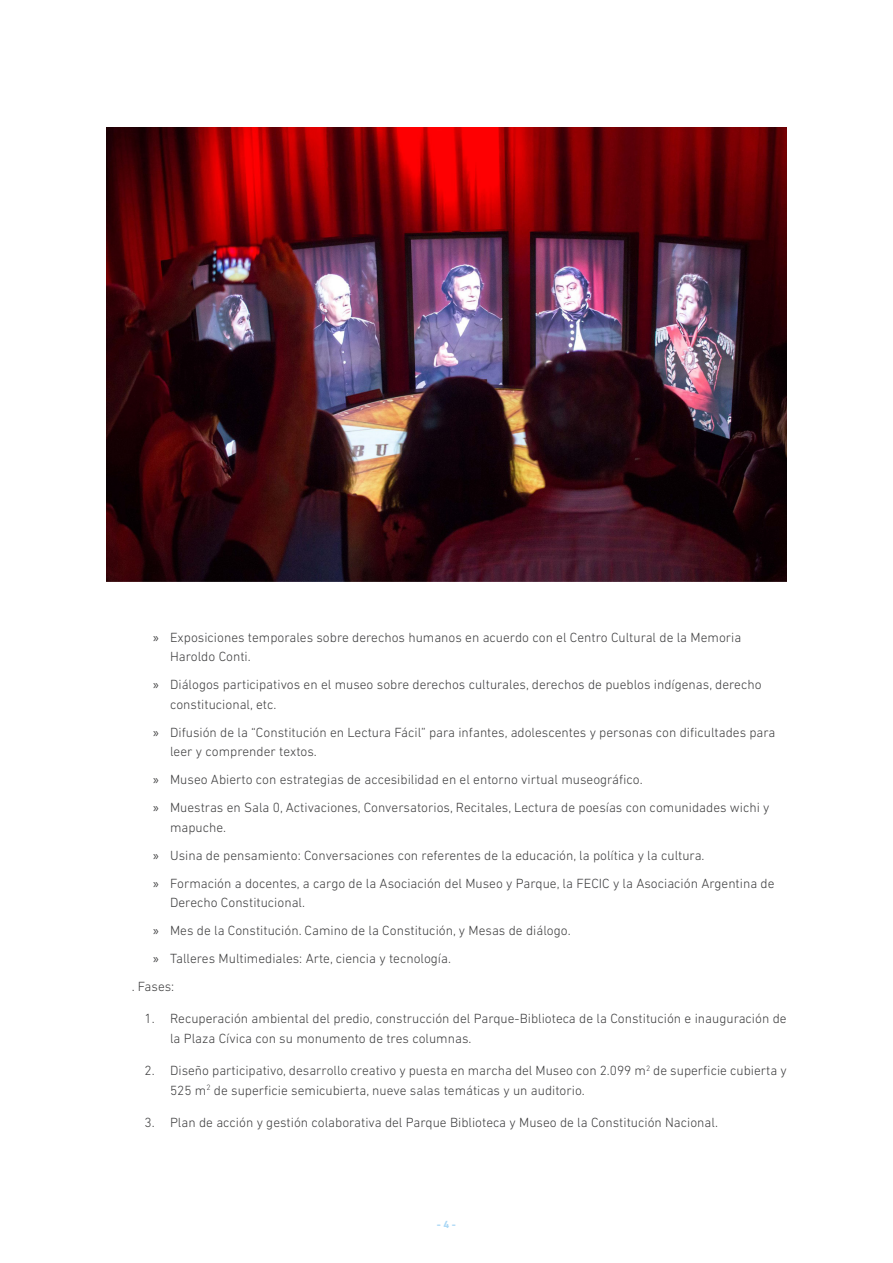
<style>
.page{position:relative;width:893px;height:1263px;background:#fff}
.page>*{position:absolute;margin:0;border:0;box-sizing:border-box;transform-origin:0 0}
.num{font:300 13.5px/19.5px "DIN Next LT Pro";color:#3e3e3f}
.Text_Base{font:300 13.5px "DIN Next LT Pro";color:#3e3e3f}
.num_pg{font:700 10.5px "DIN Next LT Pro";color:#aad7f5}
.s1{font-family:"Myriad Pro";font-weight:400}
</style>
<div class="page">
<img style="left:106px;top:128px;width:681px;height:453px">
<p class="num" style="left:170px;top:627px;width:573px;text-indent:-17px"><span class="s1">»</span> Exposiciones temporales sobre derechos humanos en acuerdo con el Centro Cultural de la Memoria<br>Haroldo Conti.</p>
<p class="num" style="left:170px;top:675px;width:593px;text-indent:-17px"><span class="s1">»</span> Diálogos participativos en el museo sobre derechos culturales, derechos de pueblos indígenas, derecho constitucional, etc.</p>
<p class="num" style="left:170px;top:722px;width:607px;text-indent:-17px"><span class="s1">»</span> Difusión de la “Constitución en Lectura Fácil” para infantes, adolescentes y personas con dificultades para leer y comprender textos.</p>
<p class="num" style="left:153px;top:770px;width:491px"><span class="s1">»</span> Museo Abierto con estrategias de accesibilidad en el entorno virtual museográfico.</p>
<p class="num" style="left:170px;top:798px;width:601px;text-indent:-17px"><span class="s1">»</span> Muestras en Sala 0, Activaciones, Conversatorios, Recitales, Lectura de poesías con comunidades wichi y mapuche.</p>
<p class="num" style="left:153px;top:845px;width:553px"><span class="s1">»</span> Usina de pensamiento: Conversaciones con referentes de la educación, la política y la cultura.</p>
<p class="num" style="left:170px;top:873px;width:606px;text-indent:-17px"><span class="s1">»</span> Formación a docentes, a cargo de la Asociación del Museo y Parque, la FECIC y la Asociación Argentina de<br>Derecho Constitucional.</p>
<p class="num" style="left:153px;top:921px;width:419px"><span class="s1">»</span> Mes de la Constitución. Camino de la Constitución, y Mesas de diálogo.</p>
<p class="num" style="left:153px;top:949px;width:299px"><span class="s1">»</span> Talleres Multimediales: Arte, ciencia y tecnología.</p>
<p class="Text_Base" style="left:132px;top:979px;width:44px">. Fases:</p>
<p class="num" style="left:170px;top:1009px;width:618px;text-indent:-26px">1. Recuperación ambiental del predio, construcción del Parque-Biblioteca de la Constitución e inauguración de la Plaza Cívica con su monumento de tres columnas.</p>
<p class="num" style="left:170px;top:1061px;width:618px;text-indent:-26px">2. Diseño participativo, desarrollo creativo y puesta en marcha del Museo con 2.099 m<sup>2</sup> de superficie cubierta y<br>525 m<sup>2</sup> de superficie semicubierta, nueve salas temáticas y un auditorio.</p>
<p class="num" style="left:145px;top:1112px;width:575px">3. Plan de acción y gestión colaborativa del Parque Biblioteca y Museo de la Constitución Nacional.</p>
<p class="num_pg" style="left:437px;top:1218px;width:21px">- 4 -</p>
</div>
